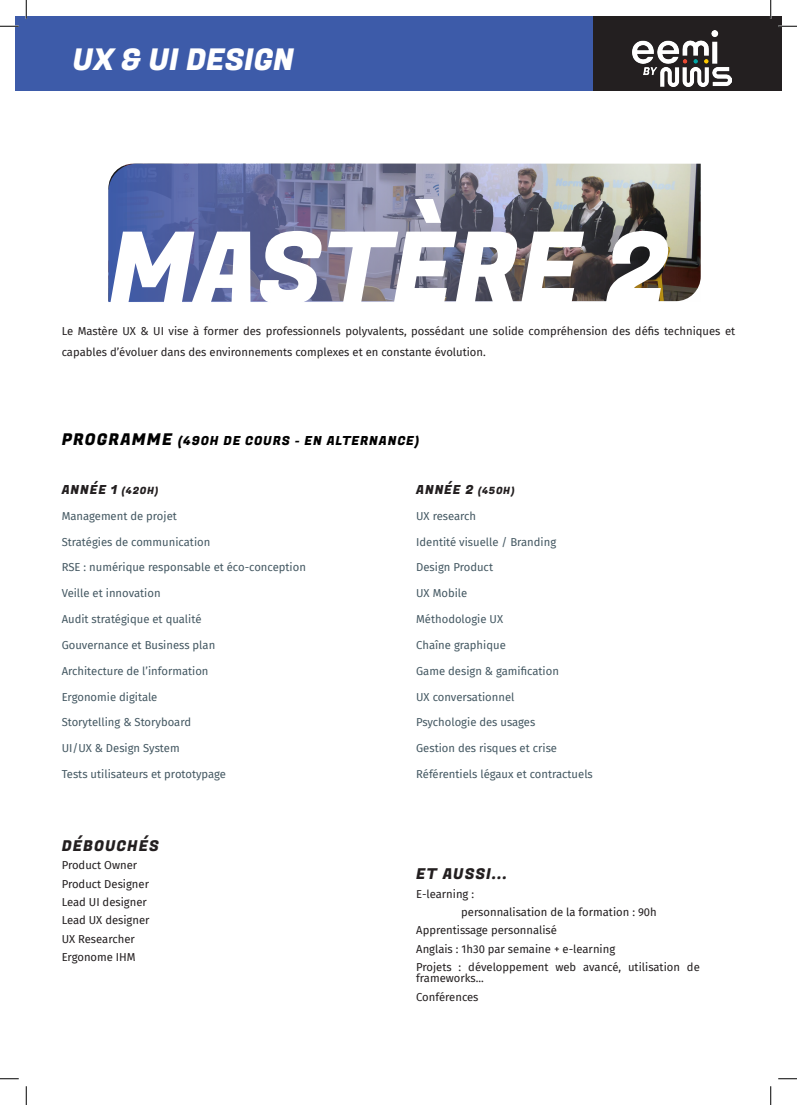
<style>
.page{position:relative;width:797px;height:1105px;background:#fff}
.page>*{position:absolute;margin:0;border:0;box-sizing:border-box;transform-origin:0 0}
.t1{font:100px "Fugaz One";color:#fff}
.t2{font:30px "Fugaz One";color:#fff}
.t3{font:15px "Fugaz One";letter-spacing:.07em;color:#231f20}
.t4{font:12.5px "Fugaz One";letter-spacing:.07em;color:#000}
.t5{font:12.5px "Fugaz One";letter-spacing:.07em;color:#231f20}
.t6{font:11.25px "Fira Sans";color:#445862}
.t7{font:11.25px/11.2px "Fira Sans";color:#231f20}
.s1{font-size:16.25px}
.s2{font-size:10px}
</style>
<div class="page">
<img style="left:108px;top:164px;width:592px;height:138px">
<div style="left:16px;top:16px;width:577px;height:75px;background:#3d5ba9"></div>
<div style="left:593px;top:16px;width:188px;height:75px;background:#231f20"></div>
<img style="left:632px;top:31px;width:99px;height:55px">
<svg style="left:0;top:25px;width:19px;height:2px"></svg>
<svg style="left:778px;top:25px;width:19px;height:2px"></svg>
<svg style="left:0;top:1078px;width:19px;height:1px"></svg>
<svg style="left:778px;top:1078px;width:19px;height:1px"></svg>
<svg style="left:25px;top:0;width:2px;height:19px"></svg>
<svg style="left:25px;top:1086px;width:2px;height:19px"></svg>
<svg style="left:770px;top:0;width:1px;height:19px"></svg>
<svg style="left:770px;top:1086px;width:1px;height:19px"></svg>
<p class="t2" style="left:73px;top:39px;width:223px">UX &amp; UI DESIGN</p>
<p class="t1" style="left:108px;top:199px;width:562px">MASTÈRE 2</p>
<p class="t7" style="left:62px;top:320px;width:675px;line-height:21.2px">Le Mastère UX &amp; UI vise à former des professionnels polyvalents, possédant une solide compréhension des défis techniques et capables d’évoluer dans des environnements complexes et en constante évolution.</p>
<p class="t4" style="left:62px;top:432px;width:359px"><span class="s1">PROGRAMME</span> (490H DE COURS - EN ALTERNANCE)</p>
<p class="t5" style="left:62px;top:481px;width:98px">ANNÉE 1 <span class="s2">(420H)</span></p>
<p class="t6" style="left:62px;top:507px;width:117px">Management de projet</p>
<p class="t6" style="left:62px;top:533px;width:150px">Stratégies de communication</p>
<p class="t6" style="left:62px;top:559px;width:246px">RSE : numérique responsable et éco-conception</p>
<p class="t6" style="left:62px;top:585px;width:100px">Veille et innovation</p>
<p class="t6" style="left:62px;top:611px;width:141px">Audit stratégique et qualité</p>
<p class="t6" style="left:62px;top:636px;width:155px">Gouvernance et Business plan</p>
<p class="t6" style="left:62px;top:662px;width:148px">Architecture de l’information</p>
<p class="t6" style="left:62px;top:688px;width:97px">Ergonomie digitale</p>
<p class="t6" style="left:62px;top:714px;width:131px">Storytelling &amp; Storyboard</p>
<p class="t6" style="left:62px;top:740px;width:119px">UI/UX &amp; Design System</p>
<p class="t6" style="left:62px;top:766px;width:166px">Tests utilisateurs et prototypage</p>
<p class="t3" style="left:62px;top:835px;width:99px">DÉBOUCHÉS</p>
<p class="t7" style="left:62px;top:859px;width:77px">Product Owner</p>
<p class="t7" style="left:62px;top:878px;width:89px">Product Designer</p>
<p class="t7" style="left:62px;top:896px;width:87px">Lead UI designer</p>
<p class="t7" style="left:62px;top:914px;width:89px">Lead UX designer</p>
<p class="t7" style="left:62px;top:933px;width:75px">UX Researcher</p>
<p class="t7" style="left:62px;top:951px;width:75px">Ergonome IHM</p>
<p class="t5" style="left:416px;top:481px;width:100px">ANNÉE 2 <span class="s2">(450H)</span></p>
<p class="t6" style="left:416px;top:507px;width:61px">UX research</p>
<p class="t6" style="left:416px;top:533px;width:141px">Identité visuelle / Branding</p>
<p class="t6" style="left:416px;top:559px;width:78px">Design Product</p>
<p class="t6" style="left:416px;top:585px;width:53px">UX Mobile</p>
<p class="t6" style="left:416px;top:611px;width:88px">Méthodologie UX</p>
<p class="t6" style="left:416px;top:636px;width:91px">Chaîne graphique</p>
<p class="t6" style="left:416px;top:662px;width:144px">Game design &amp; gamification</p>
<p class="t6" style="left:416px;top:688px;width:100px">UX conversationnel</p>
<p class="t6" style="left:416px;top:714px;width:121px">Psychologie des usages</p>
<p class="t6" style="left:416px;top:740px;width:142px">Gestion des risques et crise</p>
<p class="t6" style="left:416px;top:766px;width:178px">Référentiels légaux et contractuels</p>
<p class="t3" style="left:416px;top:863px;width:92px">ET AUSSI...</p>
<p class="t7" style="left:416px;top:888px;width:59px">E-learning :</p>
<p class="t7" style="left:461px;top:906px;width:197px">personnalisation de la formation : 90h</p>
<p class="t7" style="left:416px;top:924px;width:142px">Apprentissage personnalisé</p>
<p class="t7" style="left:416px;top:943px;width:200px">Anglais : 1h30 par semaine + e-learning</p>
<p class="t7" style="left:416px;top:961px;width:285px">Projets : développement web avancé, utilisation de frameworks...</p>
<p class="t7" style="left:416px;top:991px;width:64px">Conférences</p>
</div>
